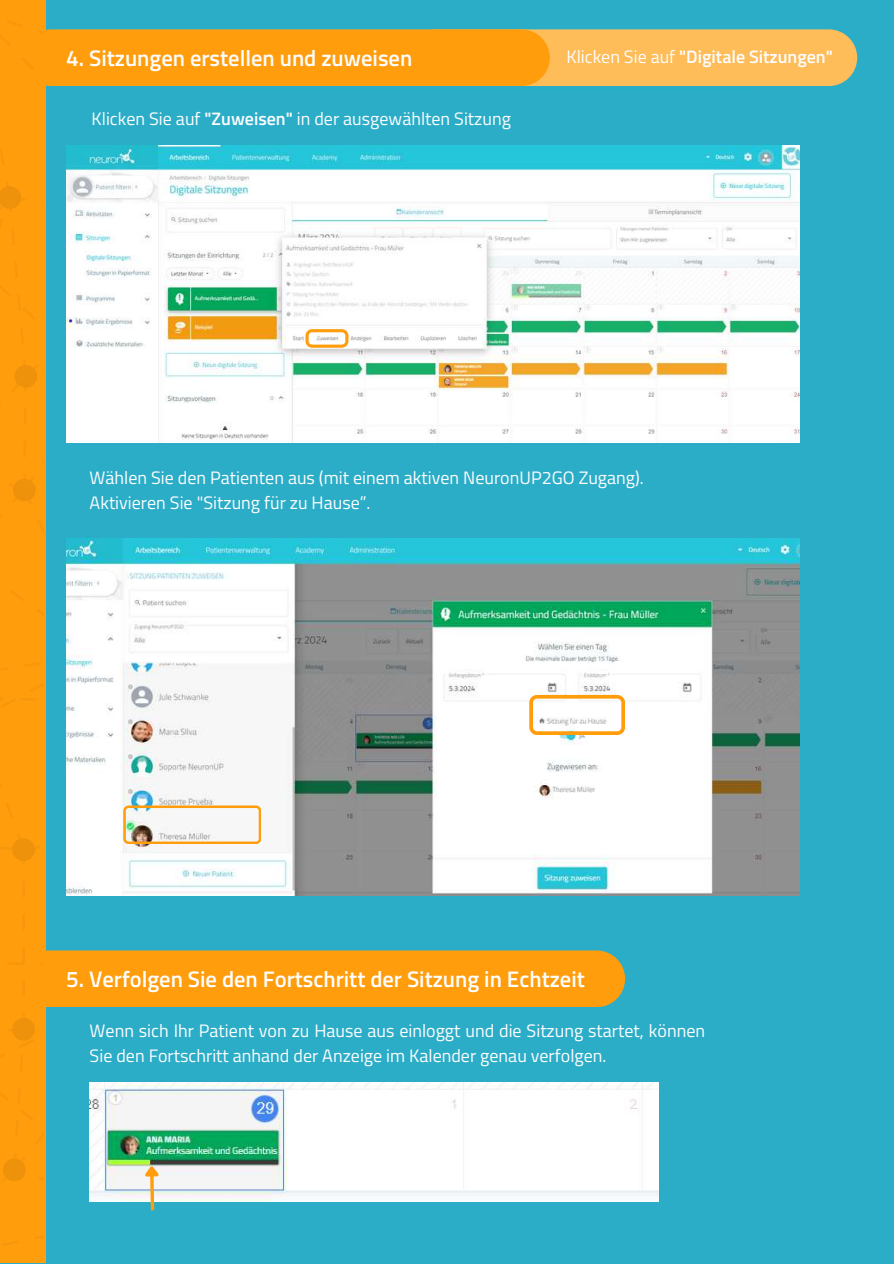
<style>
.page{position:relative;width:894px;height:1264px;background:#fff}
.page>*{position:absolute;margin:0;border:0;box-sizing:border-box;transform-origin:0 0}
.t1{font:600 22.5px "Titillium Web";color:#fff}
.t2{font:600 22.5px "Titillium Web";color:#fdfdfe}
.t3{font:18px/24.8px "Titillium Web";color:#fdfdfe}
.t4{font:600 18px "Titillium Web";color:#fdfdfe}
.s1{font-weight:400}
.s2{font-weight:600}
</style>
<div class="page">
<div style="left:0;top:0;width:893px;height:1263px;background:#2badc8"></div>
<div style="left:10px;top:950px;width:615px;height:57px;background:#ff9d0d;border-radius:28px"></div>
<div style="left:407px;top:29px;width:449px;height:57px;background:#ffbd59;border-radius:28px"></div>
<div style="left:23px;top:29px;width:526px;height:57px;background:#ff9d0d;border-radius:28px"></div>
<div style="left:0;top:0;width:46px;height:1262px;background:#ff9d0d"></div>
<hr style="left:22px;top:946px;width:3px;height:17px;background:#f7980c">
<hr style="left:22px;top:914px;width:3px;height:16px;background:#f7980c">
<hr style="left:22px;top:881px;width:3px;height:16px;background:#f7980c">
<svg style="left:0;top:1018px;width:43px;height:245px"></svg>
<svg style="left:0;top:186px;width:37px;height:675px"></svg>
<hr style="left:226px;top:89px;width:524px;height:1px;background:#24b1c8">
<img style="left:66px;top:146px;width:732px;height:297px">
<svg style="left:305px;top:329px;width:43px;height:19px"></svg>
<img style="left:66px;top:538px;width:732px;height:357px">
<svg style="left:529px;top:695px;width:96px;height:40px;background:#fbe3c1"></svg>
<svg style="left:123px;top:805px;width:138px;height:39px;background:#ecdec5"></svg>
<img style="left:90px;top:1082px;width:568px;height:119px">
<svg style="left:142px;top:1162px;width:22px;height:49px"></svg>
<p class="t2" style="left:66px;top:40px;width:347px">4. Sitzungen erstellen und zuweisen</p>
<p class="t4" style="left:566px;top:43px;width:268px"><span class="s1">Klicken Sie auf</span> "Digitale Sitzungen"</p>
<p class="t3" style="left:92px;top:106px;width:421px">Klicken Sie auf <span class="s2">"Zuweisen"</span> in der ausgewählten Sitzung</p>
<p class="t3" style="left:90px;top:465px;width:555px">Wählen Sie den Patienten aus (mit einem aktiven NeuronUP2GO Zugang).<br>Aktivieren Sie "Sitzung für zu Hause”.</p>
<p class="t1" style="left:66px;top:961px;width:520px">5. Verfolgen Sie den Fortschritt der Sitzung in Echtzeit</p>
<p class="t3" style="left:90px;top:1017px;width:616px">Wenn sich Ihr Patient von zu Hause aus einloggt und die Sitzung startet, können<br>Sie den Fortschritt anhand der Anzeige im Kalender genau verfolgen.</p>
</div>
